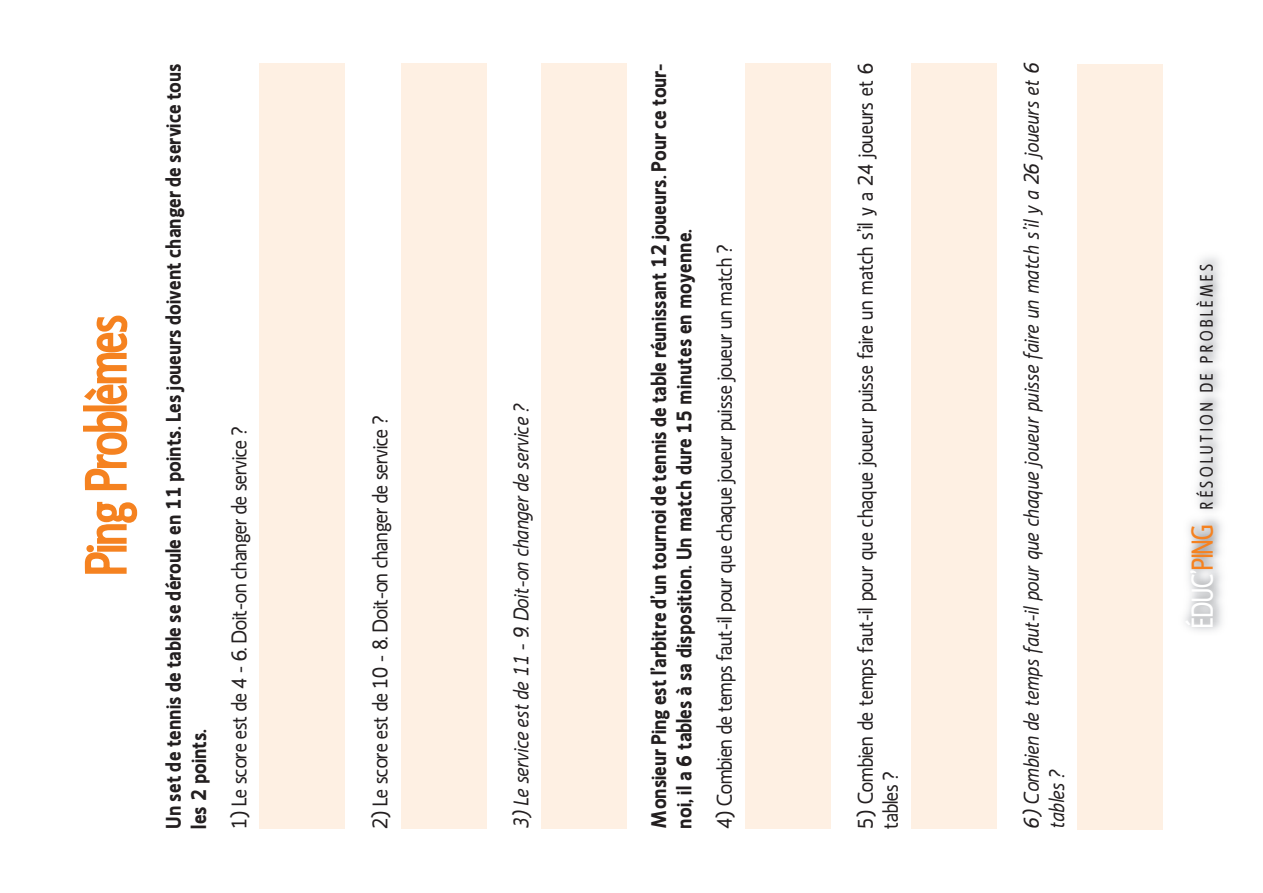
<style>
.page{position:relative;width:1263px;height:893px;background:#fff}
.page>*{position:absolute;margin:0;border:0;box-sizing:border-box;transform-origin:0 0}
.t1{font:57px "Ligurino Condensed";color:#f58220}
.t2{font:21px/25.2px "Ligurino";color:#231f20}
.t3{font:700 21px/25.2px "Ligurino";color:#231f20}
.t4{font:italic 21px/25.2px "Ligurino";color:#231f20}
.t5{font:18px "Ligurino Condensed";letter-spacing:.2em;color:#231f20}
.s1{font-size:30px;color:#fff}
.s2{font-size:30px;color:#f58220}
</style>
<div class="page">
<div style="left:259px;top:63px;width:86px;height:765px;background:#fef0e3"></div>
<div style="left:745px;top:63px;width:85px;height:765px;background:#fef0e3"></div>
<div style="left:911px;top:63px;width:85px;height:765px;background:#fef0e3"></div>
<div style="left:1077px;top:64px;width:85px;height:765px;background:#fef0e3"></div>
<div style="left:401px;top:63px;width:85px;height:765px;background:#fef0e3"></div>
<div style="left:542px;top:63px;width:85px;height:765px;background:#fef0e3"></div>
<h1 class="t1" style="left:73px;top:575px;width:261px;rotate:-90deg">Ping Problèmes</h1>
<p class="t3" style="left:160px;top:828px;width:767px;rotate:-90deg">Un set de tennis de table se déroule en 11 points. Les joueurs doivent changer de service tous les 2 points.</p>
<p class="t2" style="left:226px;top:828px;width:403px;rotate:-90deg">1) Le score est de 4 - 6. Doit-on changer de service ?</p>
<p class="t2" style="left:367px;top:828px;width:414px;rotate:-90deg">2) Le score est de 10 - 8. Doit-on changer de service ?</p>
<p class="t4" style="left:508px;top:828px;width:427px;rotate:-90deg">3) Le service est de 11 - 9. Doit-on changer de service ?</p>
<p class="t3" style="left:646px;top:828px;width:766px;rotate:-90deg">Monsieur Ping est l’arbitre d’un tournoi de tennis de table réunissant 12 joueurs. Pour ce tour&shy;noi, il a 6 tables à sa disposition. Un match dure 15 minutes en moyenne.</p>
<p class="t2" style="left:711px;top:828px;width:585px;rotate:-90deg">4) Combien de temps faut-il pour que chaque joueur puisse joueur un match ?</p>
<p class="t2" style="left:852px;top:828px;width:767px;rotate:-90deg">5) Combien de temps faut-il pour que chaque joueur puisse faire un match s’il y a 24 joueurs et 6 tables ?</p>
<p class="t4" style="left:1019px;top:828px;width:767px;rotate:-90deg">6) Combien de temps faut-il pour que chaque joueur puisse faire un match s’il y a 26 joueurs et 6 tables ?</p>
<p class="t5" style="left:1196px;top:628px;width:365px;rotate:-90deg"><span class="s1">ÉDUC’</span><span class="s2">PING</span> RÉSOLUTION DE PROBLÈMES</p>
</div>
